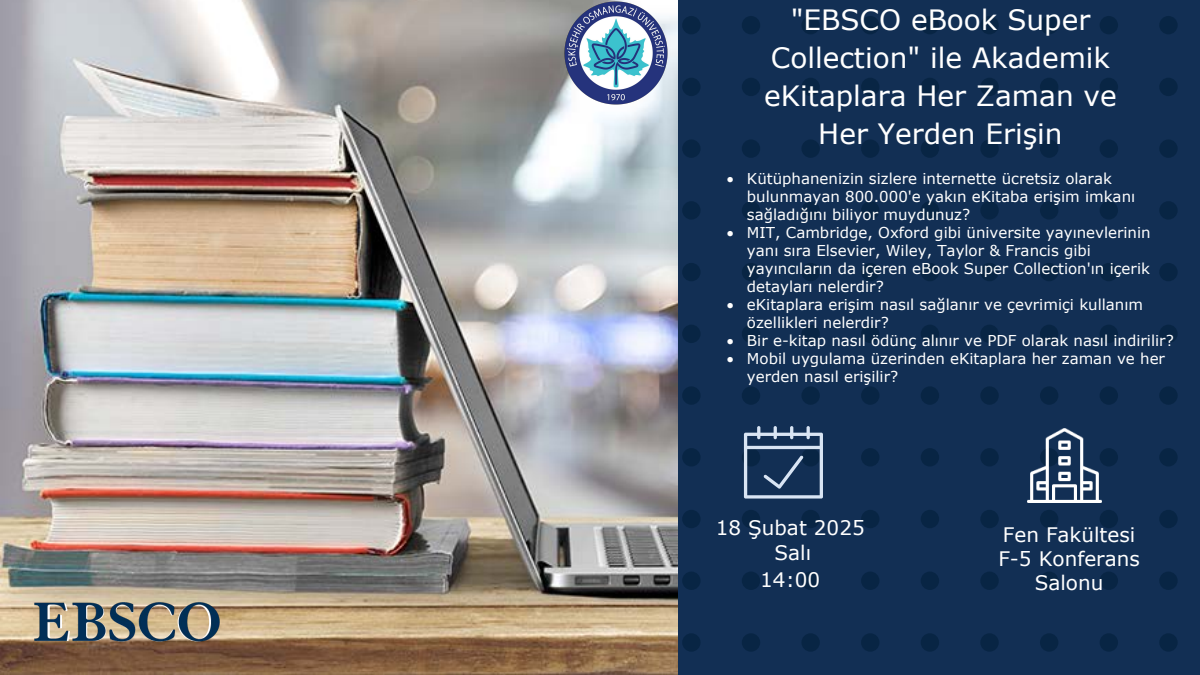
<style>
.page{position:relative;width:1200px;height:675px;background:#fff}
.page>*{position:absolute;margin:0;border:0;box-sizing:border-box;transform-origin:0 0}
.t1{font:28px/38.2px "Verdana";color:#fff;text-align:center}
.t2{font:20px/26px "Verdana";color:#fff;text-align:center}
.t3{font:15px/18px "Verdana";color:#fff}
</style>
<div class="page">
<img style="left:1px;top:0;width:678px;height:674px">
<div style="left:679px;top:0;width:521px;height:675px;background:#122f54"></div>
<div style="left:682px;top:16px;width:19px;height:18px;background:#062341;border-radius:50%"></div>
<div style="left:742px;top:16px;width:18px;height:18px;background:#062341;border-radius:50%"></div>
<div style="left:801px;top:16px;width:19px;height:18px;background:#062341;border-radius:50%"></div>
<div style="left:861px;top:16px;width:19px;height:18px;background:#062341;border-radius:50%"></div>
<div style="left:921px;top:16px;width:18px;height:18px;background:#062341;border-radius:50%"></div>
<div style="left:980px;top:16px;width:19px;height:18px;background:#062341;border-radius:50%"></div>
<div style="left:1040px;top:16px;width:18px;height:18px;background:#062341;border-radius:50%"></div>
<div style="left:1100px;top:16px;width:18px;height:18px;background:#062341;border-radius:50%"></div>
<div style="left:1159px;top:16px;width:19px;height:18px;background:#062341;border-radius:50%"></div>
<div style="left:682px;top:78px;width:19px;height:18px;background:#062341;border-radius:50%"></div>
<div style="left:742px;top:78px;width:18px;height:18px;background:#062341;border-radius:50%"></div>
<div style="left:801px;top:78px;width:19px;height:18px;background:#062341;border-radius:50%"></div>
<div style="left:861px;top:78px;width:19px;height:18px;background:#062341;border-radius:50%"></div>
<div style="left:921px;top:78px;width:18px;height:18px;background:#062341;border-radius:50%"></div>
<div style="left:980px;top:78px;width:19px;height:18px;background:#062341;border-radius:50%"></div>
<div style="left:1040px;top:78px;width:18px;height:18px;background:#062341;border-radius:50%"></div>
<div style="left:1100px;top:78px;width:18px;height:18px;background:#062341;border-radius:50%"></div>
<div style="left:1159px;top:78px;width:19px;height:18px;background:#062341;border-radius:50%"></div>
<div style="left:682px;top:139px;width:19px;height:19px;background:#062341;border-radius:50%"></div>
<div style="left:742px;top:139px;width:18px;height:19px;background:#062341;border-radius:50%"></div>
<div style="left:801px;top:139px;width:19px;height:19px;background:#062341;border-radius:50%"></div>
<div style="left:861px;top:139px;width:19px;height:19px;background:#062341;border-radius:50%"></div>
<div style="left:921px;top:139px;width:18px;height:19px;background:#062341;border-radius:50%"></div>
<div style="left:980px;top:139px;width:19px;height:19px;background:#062341;border-radius:50%"></div>
<div style="left:1040px;top:139px;width:18px;height:19px;background:#062341;border-radius:50%"></div>
<div style="left:1100px;top:139px;width:18px;height:19px;background:#062341;border-radius:50%"></div>
<div style="left:1159px;top:139px;width:19px;height:19px;background:#062341;border-radius:50%"></div>
<div style="left:682px;top:201px;width:19px;height:19px;background:#062341;border-radius:50%"></div>
<div style="left:742px;top:201px;width:18px;height:19px;background:#062341;border-radius:50%"></div>
<div style="left:801px;top:201px;width:19px;height:19px;background:#062341;border-radius:50%"></div>
<div style="left:861px;top:201px;width:19px;height:19px;background:#062341;border-radius:50%"></div>
<div style="left:921px;top:201px;width:18px;height:19px;background:#062341;border-radius:50%"></div>
<div style="left:980px;top:201px;width:19px;height:19px;background:#062341;border-radius:50%"></div>
<div style="left:1040px;top:201px;width:18px;height:19px;background:#062341;border-radius:50%"></div>
<div style="left:1100px;top:201px;width:18px;height:19px;background:#062341;border-radius:50%"></div>
<div style="left:1159px;top:201px;width:19px;height:19px;background:#062341;border-radius:50%"></div>
<div style="left:682px;top:263px;width:19px;height:18px;background:#062341;border-radius:50%"></div>
<div style="left:742px;top:263px;width:18px;height:18px;background:#062341;border-radius:50%"></div>
<div style="left:801px;top:263px;width:19px;height:18px;background:#062341;border-radius:50%"></div>
<div style="left:861px;top:263px;width:19px;height:18px;background:#062341;border-radius:50%"></div>
<div style="left:921px;top:263px;width:18px;height:18px;background:#062341;border-radius:50%"></div>
<div style="left:980px;top:263px;width:19px;height:18px;background:#062341;border-radius:50%"></div>
<div style="left:1040px;top:263px;width:18px;height:18px;background:#062341;border-radius:50%"></div>
<div style="left:1100px;top:263px;width:18px;height:18px;background:#062341;border-radius:50%"></div>
<div style="left:1159px;top:263px;width:19px;height:18px;background:#062341;border-radius:50%"></div>
<div style="left:682px;top:325px;width:19px;height:18px;background:#062341;border-radius:50%"></div>
<div style="left:742px;top:325px;width:18px;height:18px;background:#062341;border-radius:50%"></div>
<div style="left:801px;top:325px;width:19px;height:18px;background:#062341;border-radius:50%"></div>
<div style="left:861px;top:325px;width:19px;height:18px;background:#062341;border-radius:50%"></div>
<div style="left:921px;top:325px;width:18px;height:18px;background:#062341;border-radius:50%"></div>
<div style="left:980px;top:325px;width:19px;height:18px;background:#062341;border-radius:50%"></div>
<div style="left:1040px;top:325px;width:18px;height:18px;background:#062341;border-radius:50%"></div>
<div style="left:1100px;top:325px;width:18px;height:18px;background:#062341;border-radius:50%"></div>
<div style="left:1159px;top:325px;width:19px;height:18px;background:#062341;border-radius:50%"></div>
<div style="left:682px;top:386px;width:19px;height:19px;background:#062341;border-radius:50%"></div>
<div style="left:742px;top:386px;width:18px;height:19px;background:#062341;border-radius:50%"></div>
<div style="left:801px;top:386px;width:19px;height:19px;background:#062341;border-radius:50%"></div>
<div style="left:861px;top:386px;width:19px;height:19px;background:#062341;border-radius:50%"></div>
<div style="left:921px;top:386px;width:18px;height:19px;background:#062341;border-radius:50%"></div>
<div style="left:980px;top:386px;width:19px;height:19px;background:#062341;border-radius:50%"></div>
<div style="left:1040px;top:386px;width:18px;height:19px;background:#062341;border-radius:50%"></div>
<div style="left:1100px;top:386px;width:18px;height:19px;background:#062341;border-radius:50%"></div>
<div style="left:1159px;top:386px;width:19px;height:19px;background:#062341;border-radius:50%"></div>
<div style="left:682px;top:448px;width:19px;height:19px;background:#062341;border-radius:50%"></div>
<div style="left:742px;top:448px;width:18px;height:19px;background:#15314f;border-radius:50%"></div>
<div style="left:861px;top:448px;width:19px;height:19px;background:#062341;border-radius:50%"></div>
<div style="left:921px;top:448px;width:18px;height:19px;background:#062341;border-radius:50%"></div>
<div style="left:980px;top:448px;width:19px;height:19px;background:#062341;border-radius:50%"></div>
<div style="left:1100px;top:448px;width:18px;height:19px;background:#062341;border-radius:50%"></div>
<div style="left:1159px;top:448px;width:19px;height:19px;background:#062341;border-radius:50%"></div>
<div style="left:682px;top:510px;width:19px;height:18px;background:#062341;border-radius:50%"></div>
<div style="left:742px;top:510px;width:18px;height:18px;background:#062341;border-radius:50%"></div>
<div style="left:801px;top:510px;width:19px;height:18px;background:#062341;border-radius:50%"></div>
<div style="left:861px;top:510px;width:19px;height:18px;background:#062341;border-radius:50%"></div>
<div style="left:921px;top:510px;width:18px;height:18px;background:#062341;border-radius:50%"></div>
<div style="left:980px;top:510px;width:19px;height:18px;background:#062341;border-radius:50%"></div>
<div style="left:1040px;top:510px;width:18px;height:18px;background:#062341;border-radius:50%"></div>
<div style="left:1100px;top:510px;width:18px;height:18px;background:#062341;border-radius:50%"></div>
<div style="left:1159px;top:510px;width:19px;height:18px;background:#062341;border-radius:50%"></div>
<div style="left:682px;top:572px;width:19px;height:18px;background:#062341;border-radius:50%"></div>
<div style="left:742px;top:572px;width:18px;height:18px;background:#062341;border-radius:50%"></div>
<div style="left:801px;top:572px;width:19px;height:18px;background:#062341;border-radius:50%"></div>
<div style="left:861px;top:572px;width:19px;height:18px;background:#062341;border-radius:50%"></div>
<div style="left:921px;top:572px;width:18px;height:18px;background:#062341;border-radius:50%"></div>
<div style="left:980px;top:572px;width:19px;height:18px;background:#062341;border-radius:50%"></div>
<div style="left:1040px;top:572px;width:18px;height:18px;background:#062341;border-radius:50%"></div>
<div style="left:1100px;top:572px;width:18px;height:18px;background:#062341;border-radius:50%"></div>
<div style="left:1159px;top:572px;width:19px;height:18px;background:#062341;border-radius:50%"></div>
<div style="left:682px;top:633px;width:19px;height:19px;background:#062341;border-radius:50%"></div>
<div style="left:742px;top:633px;width:18px;height:19px;background:#062341;border-radius:50%"></div>
<div style="left:801px;top:633px;width:19px;height:19px;background:#062341;border-radius:50%"></div>
<div style="left:861px;top:633px;width:19px;height:19px;background:#062341;border-radius:50%"></div>
<div style="left:921px;top:633px;width:18px;height:19px;background:#062341;border-radius:50%"></div>
<div style="left:980px;top:633px;width:19px;height:19px;background:#062341;border-radius:50%"></div>
<div style="left:1040px;top:633px;width:18px;height:19px;background:#062341;border-radius:50%"></div>
<div style="left:1100px;top:633px;width:18px;height:19px;background:#062341;border-radius:50%"></div>
<div style="left:1159px;top:633px;width:19px;height:19px;background:#062341;border-radius:50%"></div>
<svg style="left:744px;top:426px;width:79px;height:73px"></svg>
<img style="left:563px;top:0;width:106px;height:106px">
<img style="left:34px;top:602px;width:185px;height:40px">
<img style="left:1027px;top:428px;width:74px;height:74px">
<h1 class="t1" style="left:764px;top:0;width:354px">"EBSCO eBook Super<br>Collection" ile Akademik eKitaplara Her Zaman ve<br>Her Yerden Erişin</h1>
<p class="t3" style="left:747px;top:169px;width:390px;text-indent:-20px">• Kütüphanenizin sizlere internette ücretsiz olarak bulunmayan 800.000'e yakın eKitaba erişim imkanı sağladığını biliyor muydunuz?</p>
<p class="t3" style="left:747px;top:223px;width:405px;text-indent:-20px">• MIT, Cambridge, Oxford gibi üniversite yayınevlerinin yanı sıra Elsevier, Wiley, Taylor &amp; Francis gibi yayıncıların da içeren eBook Super Collection'ın içerik detayları nelerdir?</p>
<p class="t3" style="left:747px;top:295px;width:398px;text-indent:-20px">• eKitaplara erişim nasıl sağlanır ve çevrimiçi kullanım özellikleri nelerdir?</p>
<p class="t3" style="left:727px;top:331px;width:448px">• Bir e-kitap nasıl ödünç alınır ve PDF olarak nasıl indirilir?</p>
<p class="t3" style="left:747px;top:349px;width:420px;text-indent:-20px">• Mobil uygulama üzerinden eKitaplara her zaman ve her yerden nasıl erişilir?</p>
<h2 class="t2" style="left:716px;top:514px;width:151px">18 Şubat 2025<br>Salı<br>14:00</h2>
<h2 class="t2" style="left:998px;top:522px;width:143px;line-height:24px">Fen Fakültesi<br>F-5 Konferans<br>Salonu</h2>
</div>
